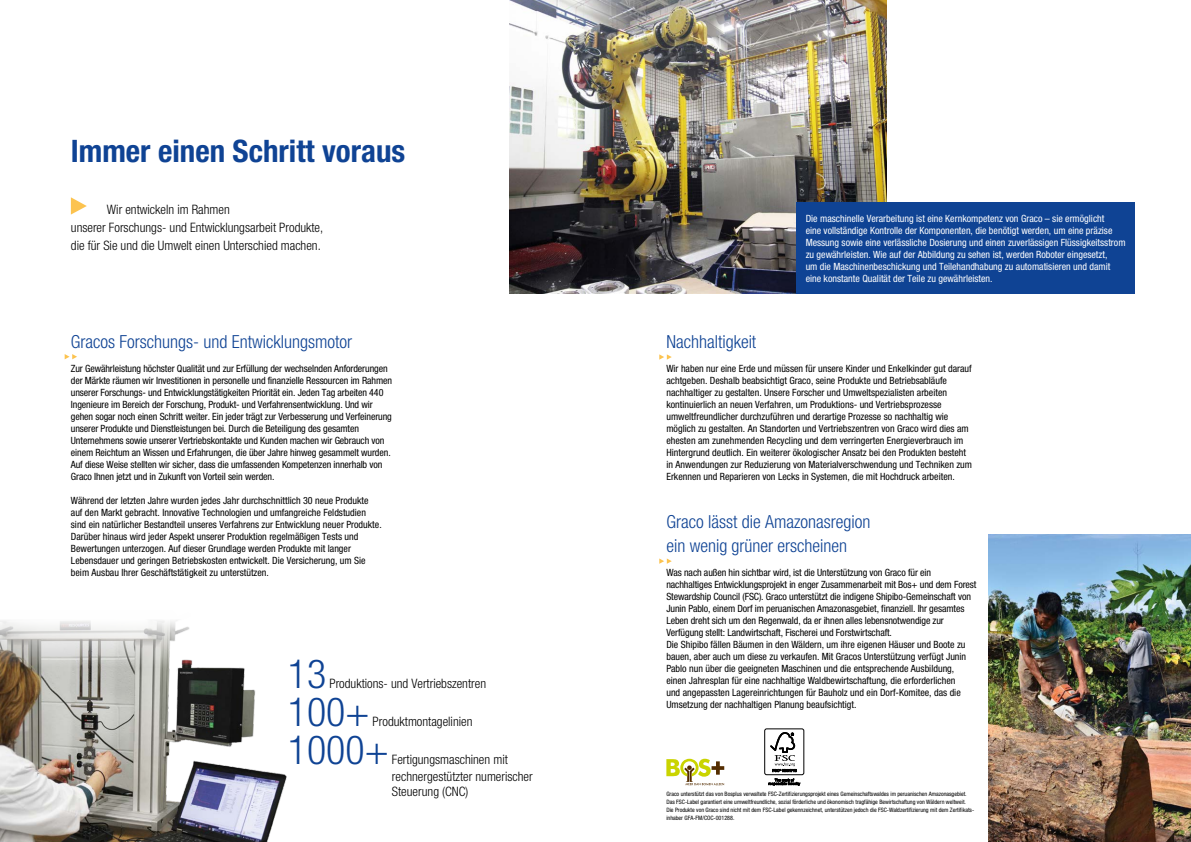
<style>
.page{position:relative;width:1191px;height:842px;background:#fff}
.page>*{position:absolute;margin:0;border:0;box-sizing:border-box;transform-origin:0 0}
.t1{font:300 condensed 40px "Helvetica Neue LTW1 G";color:#0f4394}
.t2{font:700 condensed 31px "Helvetica Neue LTW1 G";color:#0f4394}
.t3{font:300 condensed 18px/24px "Helvetica Neue LTW1 G";color:#0f4394}
.t4{font:300 condensed 13px/18px "Helvetica Neue LTW1 G";color:#000}
.t5{font:condensed 10px/12px "Helvetica Neue LTW1 G";color:#000}
.t6{font:condensed 10px/12px "Helvetica Neue LTW1 G";color:#fff}
.t7{font:condensed 6px/8px "Helvetica Neue LTW1 G";color:#000}
</style>
<div class="page">
<img style="left:0;top:620px;width:287px;height:222px">
<img style="left:509px;top:0;width:377px;height:294px">
<img style="left:988px;top:534px;width:203px;height:308px">
<div style="left:764px;top:729px;width:40px;height:46px;border:1px solid #000;border-radius:2px"></div>
<svg style="left:770px;top:732px;width:26px;height:40px"></svg>
<svg style="left:768px;top:779px;width:32px;height:6px"></svg>
<svg style="left:666px;top:759px;width:58px;height:26px"></svg>
<svg style="left:65px;top:354px;width:12px;height:5px"></svg>
<svg style="left:71px;top:197px;width:16px;height:18px"></svg>
<svg style="left:659px;top:354px;width:12px;height:6px"></svg>
<svg style="left:659px;top:558px;width:12px;height:6px"></svg>
<div style="left:796px;top:203px;width:338px;height:91px;background:#0f4394"></div>
<h2 class="t2" style="left:71px;top:133px;width:336px">Immer einen Schritt voraus</h2>
<h3 class="t4" style="left:71px;top:200px;width:254px;text-indent:36px">Wir entwickeln im Rahmen<br>unserer Forschungs- und Entwicklungsarbeit Produkte, die für Sie und die Umwelt einen Unterschied machen.</h3>
<h3 class="t3" style="left:71px;top:330px;width:283px">Gracos Forschungs- und Entwicklungsmotor</h3>
<p class="t5" style="left:71px;top:363px;width:323px">Zur Gewährleistung höchster Qualität und zur Erfüllung der wechselnden Anforderungen der Märkte räumen wir Investitionen in personelle und finanzielle Ressourcen im Rahmen unserer Forschungs- und Entwicklungstätigkeiten Priorität ein. Jeden Tag arbeiten 440<br>Ingenieure im Bereich der Forschung, Produkt- und Verfahrensentwicklung. Und wir gehen sogar noch einen Schritt weiter. Ein jeder trägt zur Verbesserung und Verfeinerung unserer Produkte und Dienstleistungen bei. Durch die Beteiligung des gesamten Unternehmens sowie unserer Vertriebskontakte und Kunden machen wir Gebrauch von einem Reichtum an Wissen und Erfahrungen, die über Jahre hinweg gesammelt wurden.<br>Auf diese Weise stellten wir sicher, dass die umfassenden Kompetenzen innerhalb von Graco Ihnen jetzt und in Zukunft von Vorteil sein werden.</p>
<p class="t5" style="left:71px;top:495px;width:312px">Während der letzten Jahre wurden jedes Jahr durchschnittlich 30 neue Produkte auf den Markt gebracht. Innovative Technologien und umfangreiche Feldstudien sind ein natürlicher Bestandteil unseres Verfahrens zur Entwicklung neuer Produkte.<br>Darüber hinaus wird jeder Aspekt unserer Produktion regelmäßigen Tests und Bewertungen unterzogen. Auf dieser Grundlage werden Produkte mit langer Lebensdauer und geringen Betriebskosten entwickelt. Die Versicherung, um Sie beim Ausbau Ihrer Geschäftstätigkeit zu unterstützen.</p>
<h1 class="t1" style="left:288px;top:650px;width:40px">13</h1>
<h3 class="t4" style="left:329px;top:674px;width:158px">Produktions- und Vertriebszentren</h3>
<h1 class="t1" style="left:288px;top:688px;width:83px">100+</h1>
<h3 class="t4" style="left:373px;top:712px;width:101px">Produktmontagelinien</h3>
<h1 class="t1" style="left:288px;top:726px;width:102px">1000+</h1>
<h3 class="t4" style="left:392px;top:750px;width:142px">Fertigungsmaschinen mit rechnergestützter numerischer</h3>
<h3 class="t4" style="left:392px;top:783px;width:78px">Steuerung (CNC)</h3>
<p class="t6" style="left:805px;top:212px;width:321px">Die maschinelle Verarbeitung ist eine Kernkompetenz von Graco – sie ermöglicht<br>eine vollständige Kontrolle der Komponenten, die benötigt werden, um eine präzise Messung sowie eine verlässliche Dosierung und einen zuverlässigen Flüssigkeitsstrom zu gewährleisten. Wie auf der Abbildung zu sehen ist, werden Roboter eingesetzt,<br>um die Maschinenbeschickung und Teilehandhabung zu automatisieren und damit eine konstante Qualität der Teile zu gewährleisten.</p>
<h3 class="t3" style="left:666px;top:330px;width:91px">Nachhaltigkeit</h3>
<p class="t5" style="left:666px;top:363px;width:307px">Wir haben nur eine Erde und müssen für unsere Kinder und Enkelkinder gut darauf achtgeben. Deshalb beabsichtigt Graco, seine Produkte und Betriebsabläufe nachhaltiger zu gestalten. Unsere Forscher und Umweltspezialisten arbeiten kontinuierlich an neuen Verfahren, um Produktions- und Vertriebsprozesse umweltfreundlicher durchzuführen und derartige Prozesse so nachhaltig wie möglich zu gestalten. An Standorten und Vertriebszentren von Graco wird dies am ehesten am zunehmenden Recycling und dem verringerten Energieverbrauch im Hintergrund deutlich. Ein weiterer ökologischer Ansatz bei den Produkten besteht in Anwendungen zur Reduzierung von Materialverschwendung und Techniken zum Erkennen und Reparieren von Lecks in Systemen, die mit Hochdruck arbeiten.</p>
<h3 class="t3" style="left:666px;top:510px;width:205px">Graco lässt die Amazonasregion ein wenig grüner erscheinen</h3>
<p class="t5" style="left:666px;top:567px;width:311px">Was nach außen hin sichtbar wird, ist die Unterstützung von Graco für ein nachhaltiges Entwicklungsprojekt in enger Zusammenarbeit mit Bos+ und dem Forest Stewardship Council (FSC). Graco unterstützt die indigene Shipibo-Gemeinschaft von Junin Pablo, einem Dorf im peruanischen Amazonasgebiet, finanziell. Ihr gesamtes Leben dreht sich um den Regenwald, da er ihnen alles lebensnotwendige zur Verfügung stellt: Landwirtschaft, Fischerei und Forstwirtschaft.<br>Die Shipibo fällen Bäumen in den Wäldern, um ihre eigenen Häuser und Boote zu bauen, aber auch um diese zu verkaufen. Mit Gracos Unterstützung verfügt Junin Pablo nun über die geeigneten Maschinen und die entsprechende Ausbildung, einen Jahresplan für eine nachhaltige Waldbewirtschaftung, die erforderlichen<br>und angepassten Lagereinrichtungen für Bauholz und ein Dorf-Komitee, das die Umsetzung der nachhaltigen Planung beaufsichtigt.</p>
<p class="t7" style="left:666px;top:790px;width:309px">Graco unterstützt das von Bosplus verwaltete FSC-Zertifizierungsprojekt eines Gemeinschaftswaldes im peruanischen Amazonasgebiet.<br>Das FSC-Label garantiert eine umweltfreundliche, sozial förderliche und ökonomisch tragfähige Bewirtschaftung von Wäldern weltweit.<br>Die Produkte von Graco sind nicht mit dem FSC-Label gekennzeichnet, unterstützen jedoch die FSC-Waldzertifizierung mit dem Zertifikats&shy;inhaber GFA-FM/COC-001288.</p>
</div>
